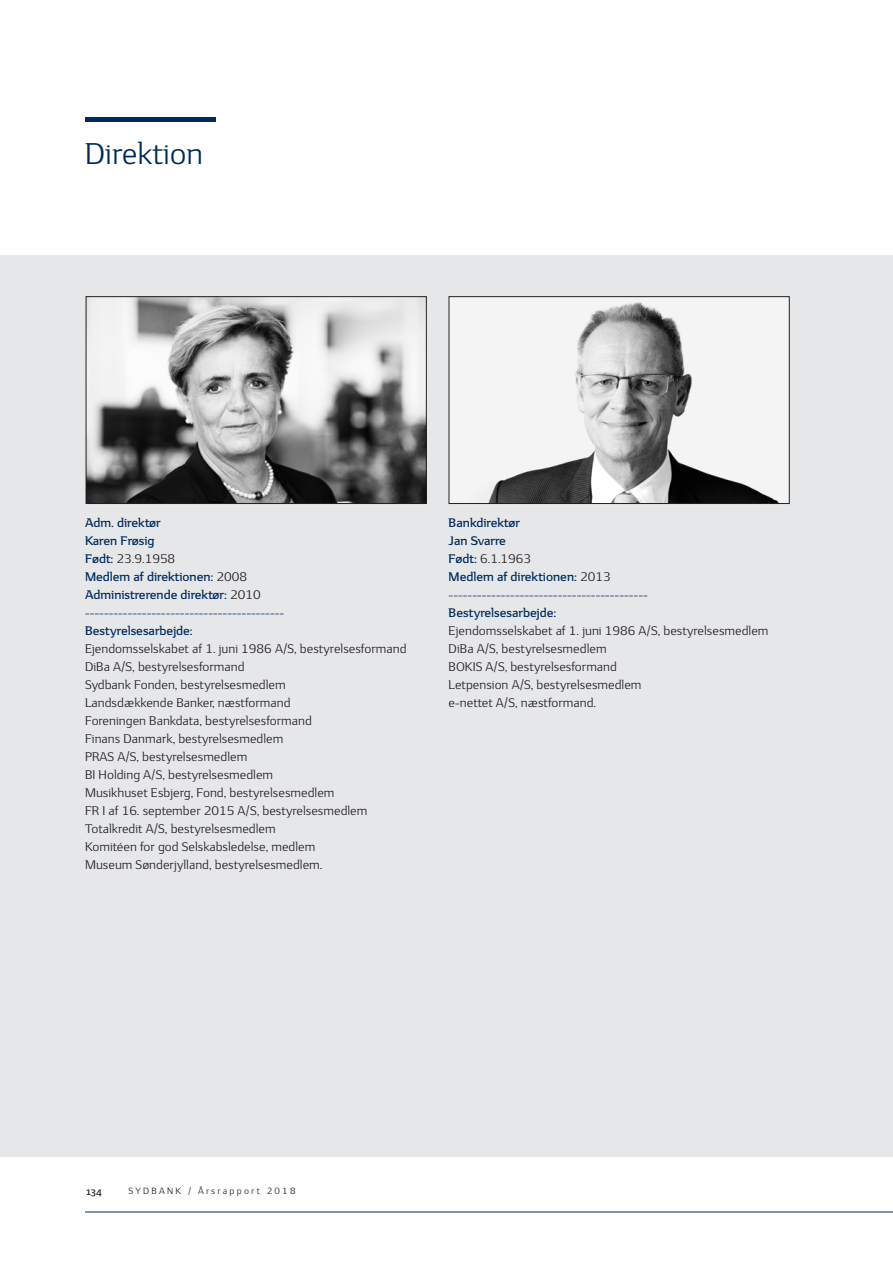
<style>
.page{position:relative;width:893px;height:1263px;background:#fff}
.page>*{position:absolute;margin:0;border:0;box-sizing:border-box;transform-origin:0 0}
.Overskift_indhold{font:30px "Sydbank";color:#002a5b}
.Brødtekst_bold_besty{font:12.45px/18px "Sydbank";color:#231f20}
.Brødtekst_bold_besty-2{font:700 12.45px "Sydbank";color:#002a5b}
.Brødtekst{font:12.45px "Sydbank";color:#002a5b}
.t1{font:700 9.75px "Sydbank";color:#231f20}
.t2{font:9px "Sydbank";letter-spacing:.25em;color:#231f20}
.s1{font-weight:700;color:#002a5b}
.s2{font-weight:400;color:#231f20}
</style>
<div class="page">
<hr style="left:85px;top:1211px;width:808px;height:1px;background:#002a5b">
<div style="left:85px;top:117px;width:131px;height:5px;background:#002a5b"></div>
<div style="left:0;top:255px;width:893px;height:902px;background:#e6e7e9"></div>
<img style="left:88px;top:298px;width:337px;height:204px">
<div style="left:86px;top:296px;width:341px;height:208px;border:1px solid #231f20"></div>
<img style="left:451px;top:298px;width:337px;height:204px">
<div style="left:449px;top:296px;width:341px;height:208px;border:1px solid #231f20"></div>
<p class="Overskift_indhold" style="left:85px;top:137px;width:120px">Direktion</p>
<p class="Brødtekst_bold_besty-2" style="left:85px;top:516px;width:77px">Adm. direktør</p>
<p class="Brødtekst_bold_besty-2" style="left:85px;top:534px;width:71px">Karen Frøsig</p>
<p class="Brødtekst_bold_besty" style="left:85px;top:550px;width:92px"><span class="s1">Født:</span> 23.9.1958</p>
<p class="Brødtekst_bold_besty-2" style="left:85px;top:570px;width:164px">Medlem af direktionen: <span class="s2">2008</span></p>
<p class="Brødtekst_bold_besty-2" style="left:85px;top:588px;width:177px">Administrerende direktør: <span class="s2">2010</span></p>
<p class="Brødtekst" style="left:85px;top:606px;width:6px">------------------------------------------</p>
<p class="Brødtekst_bold_besty" style="left:85px;top:622px;width:323px"><span class="s1">Bestyrelsesarbejde:<br></span>Ejendomsselskabet af 1. juni 1986 A/S, bestyrelsesformand</p>
<p class="Brødtekst_bold_besty" style="left:85px;top:658px;width:202px">DiBa A/S, bestyrelsesformand<br>Sydbank Fonden, bestyrelsesmedlem</p>
<p class="Brødtekst_bold_besty" style="left:85px;top:694px;width:228px">Landsdækkende Banker, næstformand<br>Foreningen Bankdata, bestyrelsesformand</p>
<p class="Brødtekst_bold_besty" style="left:85px;top:730px;width:284px">Finans Danmark, bestyrelsesmedlem<br>PRAS A/S, bestyrelsesmedlem<br>BI Holding A/S, bestyrelsesmedlem<br>Musikhuset Esbjerg, Fond, bestyrelsesmedlem<br>FR I af 16. september 2015 A/S, bestyrelsesmedlem</p>
<p class="Brødtekst_bold_besty" style="left:85px;top:820px;width:239px">Totalkredit A/S, bestyrelsesmedlem<br>Komitéen for god Selskabsledelse, medlem<br>Museum Sønderjylland, bestyrelsesmedlem.</p>
<p class="Brødtekst_bold_besty-2" style="left:449px;top:516px;width:73px">Bankdirektør</p>
<p class="Brødtekst_bold_besty-2" style="left:449px;top:534px;width:59px">Jan Svarre</p>
<p class="Brødtekst_bold_besty" style="left:449px;top:550px;width:84px"><span class="s1">Født:</span> 6.1.1963</p>
<p class="Brødtekst_bold_besty-2" style="left:449px;top:570px;width:164px">Medlem af direktionen: <span class="s2">2013</span></p>
<p class="Brødtekst" style="left:449px;top:588px;width:6px">------------------------------------------</p>
<p class="Brødtekst_bold_besty" style="left:449px;top:604px;width:321px"><span class="s1">Bestyrelsesarbejde:<br></span>Ejendomsselskabet af 1. juni 1986 A/S, bestyrelsesmedlem</p>
<p class="Brødtekst_bold_besty" style="left:449px;top:640px;width:160px">DiBa A/S, bestyrelsesmedlem</p>
<p class="Brødtekst_bold_besty" style="left:449px;top:658px;width:170px">BOKIS A/S, bestyrelsesformand</p>
<p class="Brødtekst_bold_besty" style="left:449px;top:676px;width:194px">Letpension A/S, bestyrelsesmedlem</p>
<p class="Brødtekst_bold_besty" style="left:449px;top:694px;width:149px">e-nettet A/S, næstformand.</p>
<p class="t1" style="left:87px;top:1186px;width:17px">134</p>
<p class="t2" style="left:128px;top:1186px;width:169px">SYDBANK / Årsrapport 2018</p>
</div>
